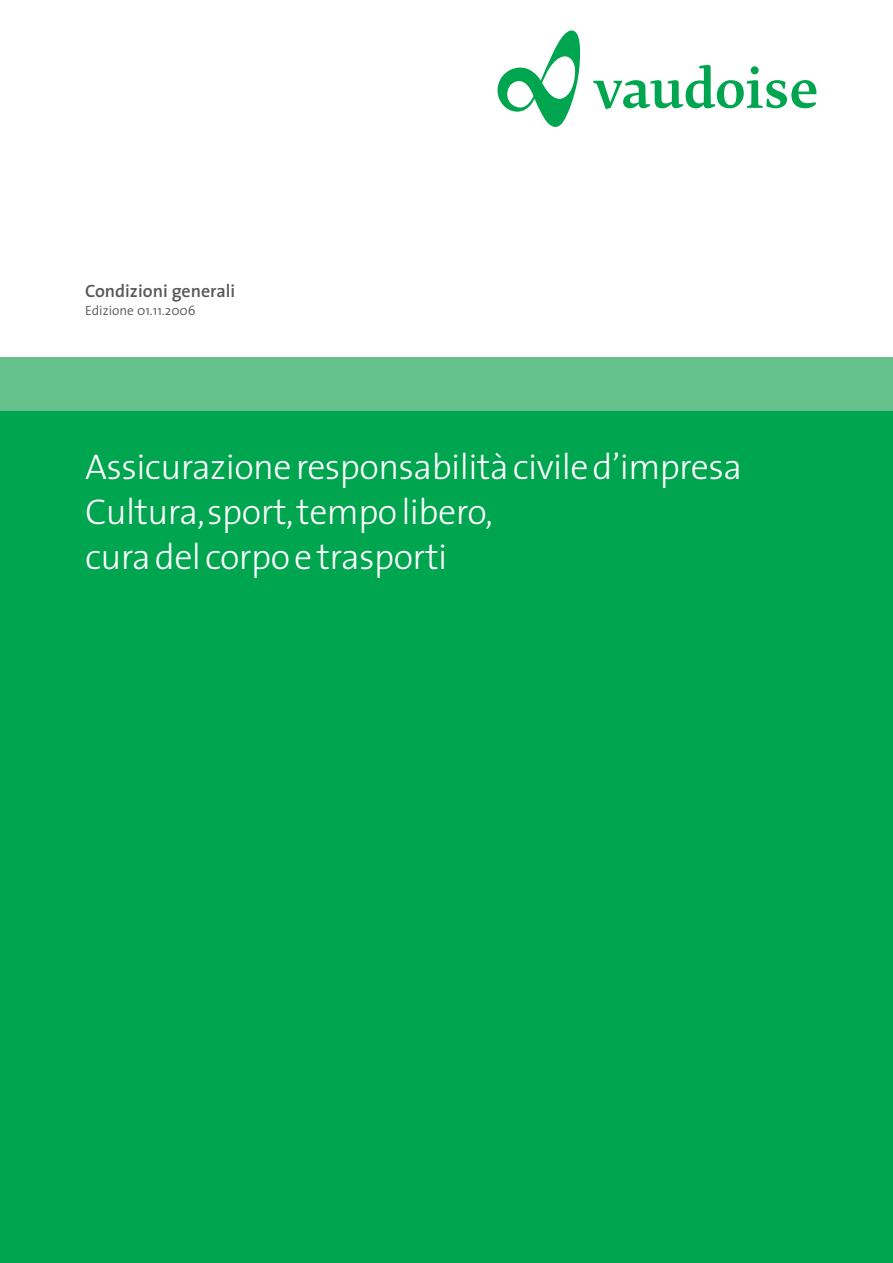
<style>
.page{position:relative;width:893px;height:1263px;background:#fff}
.page>*{position:absolute;margin:0;border:0;box-sizing:border-box;transform-origin:0 0}
.t1{font:300 36px/45px "The Sans";letter-spacing:-.015em;color:#fff}
.t2{font:600 18px "The Sans";color:#57585a}
.t3{font:300 13.5px "The Sans";color:#57585a}
</style>
<div class="page">
<svg style="left:497px;top:30px;width:319px;height:97px"></svg>
<div style="left:0;top:410px;width:893px;height:853px;background:#00a54f"></div>
<div style="left:0;top:357px;width:893px;height:53px;background:#65c18b"></div>
<p class="t2" style="left:85px;top:276px;width:152px">Condizioni generali</p>
<p class="t3" style="left:85px;top:299px;width:112px">Edizione 01.11.2006</p>
<p class="t1" style="left:85px;top:443px;width:659px">Assicurazione responsabilità civile d’impresa<br>Cultura, sport, tempo libero,<br>cura del corpo e trasporti</p>
</div>
